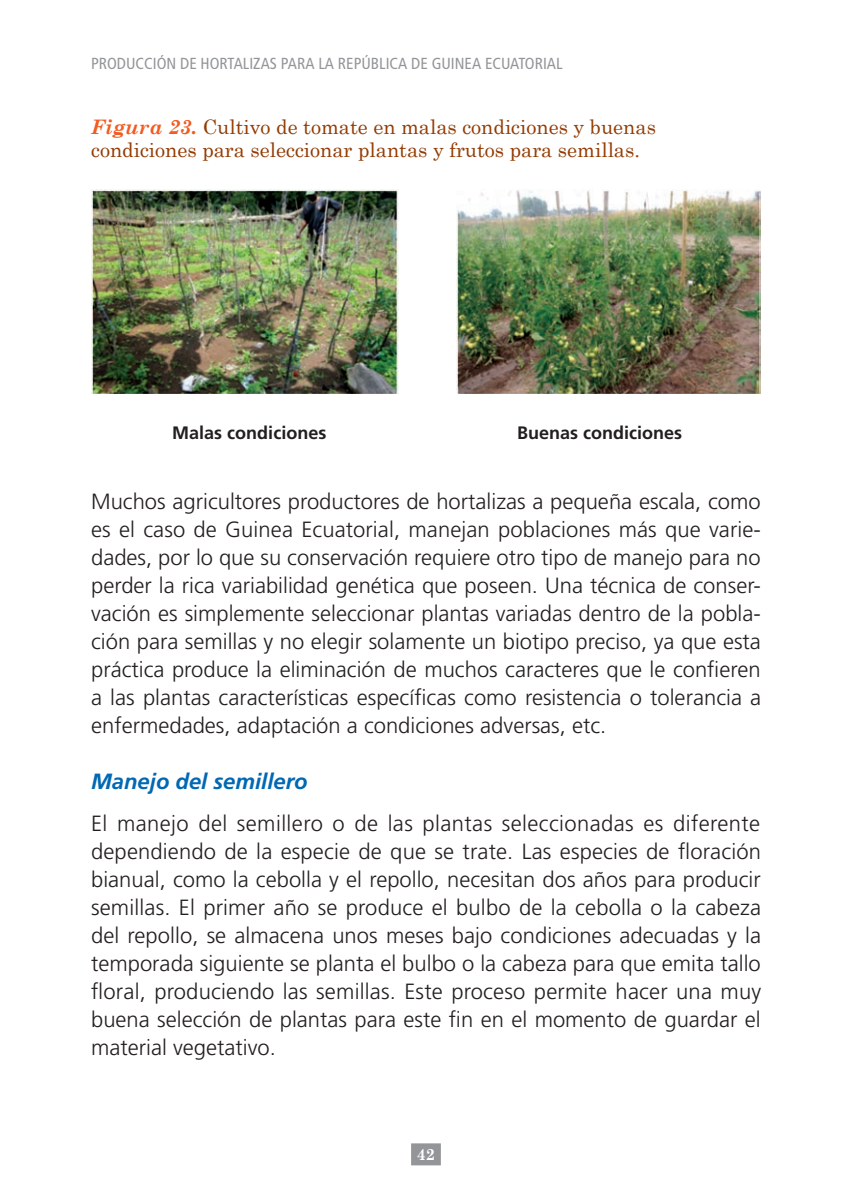
<style>
.page{position:relative;width:852px;height:1203px;background:#fff}
.page>*{position:absolute;margin:0;border:0;box-sizing:border-box;transform-origin:0 0}
.t1{font:300 22px/28px "Frutiger LT Std";color:#231f20;text-align:justify}
.t2{font:italic 700 22px "Frutiger LT Std";color:#0168b3}
.t3{font:20px/23px "Century Schoolbook";color:#933b03}
.t4{font:700 18px "Frutiger LT Std";color:#231f20}
.t5{font:condensed 16px "Frutiger LT Std";color:#939598}
.t6{font:700 16px "Century Schoolbook";color:#fff}
.s1{font-weight:700;font-style:italic;color:#f25b21}
</style>
<div class="page">
<div style="left:411px;top:1143px;width:29px;height:22px;background:#939598"></div>
<img style="left:91px;top:190px;width:307px;height:204px">
<img style="left:456px;top:190px;width:304px;height:204px">
<p class="t5" style="left:91px;top:54px;width:43px">PRODUCCI</p>
<p class="t5" style="left:157px;top:54px;width:61px">ÓN DE HORTALI</p>
<p class="t5" style="left:253px;top:54px;width:37px">ZAS PARA</p>
<p class="t5" style="left:318px;top:54px;width:61px">LA REPÚBLICA</p>
<p class="t5" style="left:411px;top:54px;width:39px">DE GUINEA</p>
<p class="t5" style="left:485px;top:54px;width:17px">ECUATORIAL</p>
<p class="t3" style="left:91px;top:115px;width:566px"><span class="s1">Figura 23.</span> Cultivo de tomate en malas condiciones y buenas condiciones para seleccionar plantas y frutos para semillas.</p>
<p class="t4" style="left:172px;top:422px;width:155px">Malas condiciones</p>
<p class="t4" style="left:517px;top:422px;width:166px">Buenas condiciones</p>
<p class="t1" style="left:91px;top:488px;width:671px">Muchos agricultores productores de hortalizas a pequeña escala, como es el caso de Guinea Ecuatorial, manejan poblaciones más que varie&shy;dades, por lo que su conservación requiere otro tipo de manejo para no perder la rica variabilidad genética que poseen. Una técnica de conser&shy;vación es simplemente seleccionar plantas variadas dentro de la pobla&shy;ción para semillas y no elegir solamente un biotipo preciso, ya que esta práctica produce la eliminación de muchos caracteres que le confieren a las plantas características específicas como resistencia o tolerancia a enfermedades, adaptación a condiciones adversas, etc.</p>
<p class="t2" style="left:91px;top:768px;width:218px">Manejo del semillero</p>
<p class="t1" style="left:91px;top:810px;width:671px">El manejo del semillero o de las plantas seleccionadas es diferente dependiendo de la especie de que se trate. Las especies de floración bianual, como la cebolla y el repollo, necesitan dos años para producir semillas. El primer año se produce el bulbo de la cebolla o la cabeza del repollo, se almacena unos meses bajo condiciones adecuadas y la temporada siguiente se planta el bulbo o la cabeza para que emita tallo floral, produciendo las semillas. Este proceso permite hacer una muy buena selección de plantas para este fin en el momento de guardar el material vegetativo.</p>
<p class="t6" style="left:416px;top:1145px;width:20px">42</p>
</div>
